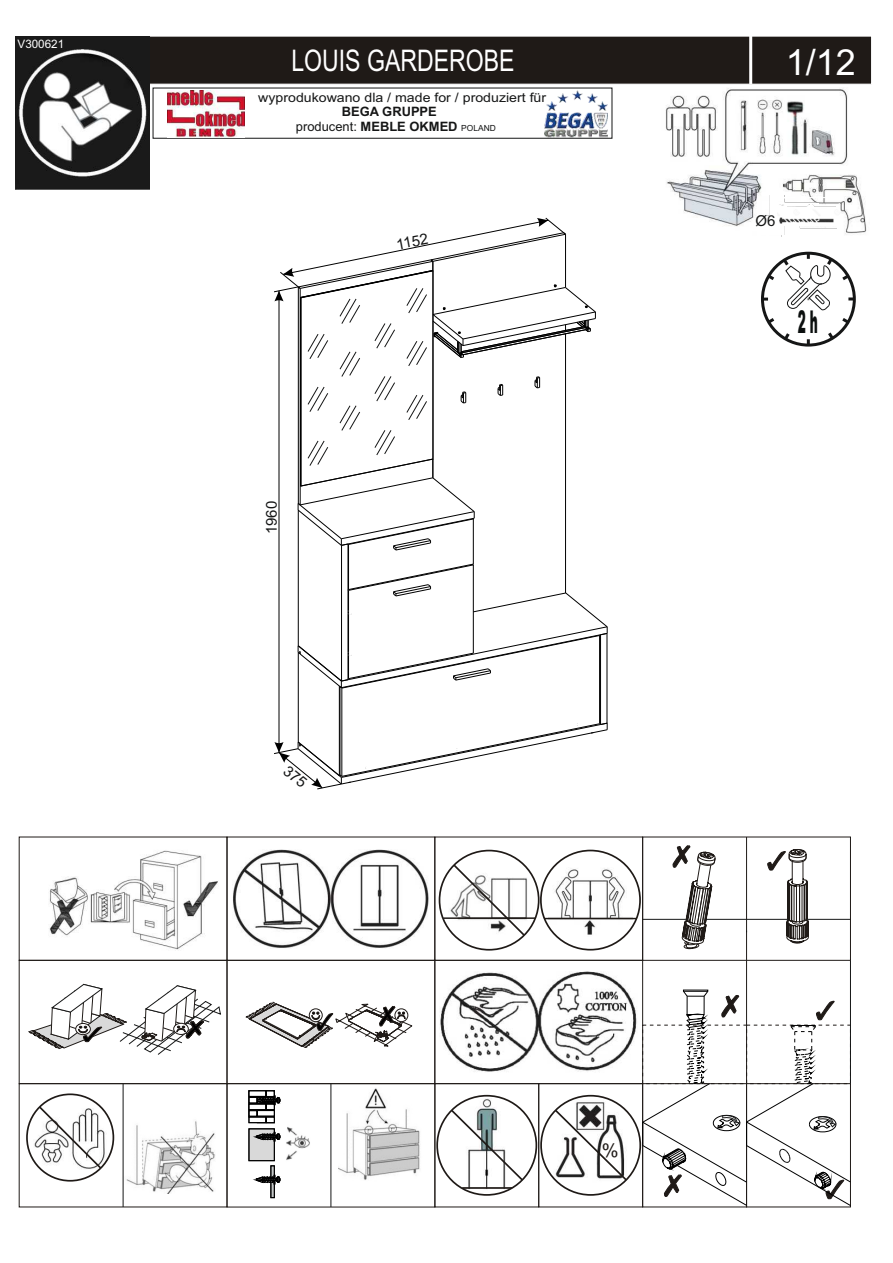
<style>
.page{position:relative;width:893px;height:1263px;background:#fff}
.page>*{position:absolute;margin:0;border:0;box-sizing:border-box;transform-origin:0 0}
.t1{font:36px "Arial";color:#fff}
.t2{font:900 31.5px "Arial";color:#0b0f0e;scale:.38 1}
.t3{font:29.85px "Arial";color:#fff;scale:.77 1}
.t4{font:18.9px "Arial";color:#1f1a17}
.t5{font:15px "Arial";color:#151616}
.t6{font:12.9px "Arial";color:#151616;scale:1.09 1}
.t7{font:700 12.9px/15.1px "Arial";color:#151616}
.t8{font:11.7px "Arial";color:#fff}
.s1{font-weight:400}
.s2{font-weight:400;font-size:8.4px}
</style>
<div class="page">
<img style="left:539px;top:87px;width:74px;height:52px">
<img style="left:167px;top:90px;width:77px;height:47px">
<div style="left:15px;top:36px;width:857px;height:48px;background:#1f1a17"></div>
<hr style="left:749px;top:36px;width:3px;height:48px;background:#fff">
<img style="left:15px;top:36px;width:135px;height:153px">
<img style="left:339px;top:1088px;width:165px;height:92px">
<div style="left:227px;top:1083px;width:208px;height:124px;border:1px solid #1f1a17"></div>
<img style="left:286px;top:1127px;width:24px;height:33px">
<div style="left:249px;top:1129px;width:26px;height:32px;background:#d9d9d9;border:1px solid #000"></div>
<svg style="left:271px;top:1165px;width:4px;height:33px"></svg>
<svg style="left:249px;top:1090px;width:32px;height:33px"></svg>
<svg style="left:254px;top:1132px;width:27px;height:9px"></svg>
<svg style="left:254px;top:1175px;width:27px;height:9px"></svg>
<div style="left:249px;top:1097px;width:8px;height:6px;background:#fff"></div>
<div style="left:249px;top:1097px;width:8px;height:6px;border:1px solid #000"></div>
<div style="left:249px;top:1110px;width:8px;height:6px;background:#fff"></div>
<div style="left:249px;top:1110px;width:8px;height:6px;border:1px solid #000"></div>
<hr style="left:331px;top:1084px;width:1px;height:123px;background:#151616">
<img style="left:49px;top:850px;width:169px;height:100px">
<div style="left:227px;top:837px;width:208px;height:123px;border:1px solid #1f1a17"></div>
<img style="left:233px;top:849px;width:196px;height:99px">
<div style="left:435px;top:960px;width:208px;height:124px;border:1px solid #1f1a17"></div>
<img style="left:440px;top:972px;width:197px;height:100px">
<img style="left:548px;top:863px;width:84px;height:74px">
<div style="left:540px;top:850px;width:101px;height:100px;border:2px solid #1f1a17;border-radius:50%"></div>
<hr style="left:544px;top:918px;width:93px;height:1px;background:#1f1a17">
<img style="left:449px;top:866px;width:81px;height:69px">
<div style="left:439px;top:850px;width:100px;height:100px;border:2px solid #1f1a17;border-radius:50%"></div>
<hr style="left:443px;top:917px;width:93px;height:2px;background:#1f1a17">
<svg style="left:452px;top:863px;width:75px;height:75px"></svg>
<div style="left:435px;top:1083px;width:104px;height:124px;border:1px solid #1f1a17"></div>
<img style="left:444px;top:1098px;width:88px;height:95px">
<div style="left:436px;top:1095px;width:101px;height:101px;border:2px solid #1f1a17;border-radius:50%"></div>
<hr style="left:462px;top:1187px;width:50px;height:2px;background:#1f1a17">
<svg style="left:449px;top:1108px;width:76px;height:74px"></svg>
<div style="left:539px;top:1083px;width:104px;height:124px;border:1px solid #1f1a17"></div>
<img style="left:540px;top:1094px;width:101px;height:102px">
<div style="left:540px;top:1095px;width:101px;height:101px;border:2px solid #1f1a17;border-radius:50%"></div>
<svg style="left:553px;top:1108px;width:76px;height:74px"></svg>
<div style="left:642px;top:837px;width:209px;height:123px;border:1px solid #1f1a17"></div>
<svg style="left:673px;top:845px;width:48px;height:104px"></svg>
<svg style="left:767px;top:849px;width:45px;height:94px"></svg>
<hr style="left:746px;top:837px;width:1px;height:123px;background:#1f1a17">
<hr style="left:746px;top:960px;width:1px;height:124px;background:#1f1a17">
<img style="left:26px;top:1100px;width:189px;height:94px">
<img style="left:34px;top:1104px;width:73px;height:67px">
<div style="left:26px;top:1093px;width:88px;height:88px;border:2px solid #1f1a17;border-radius:50%"></div>
<svg style="left:37px;top:1104px;width:66px;height:66px"></svg>
<hr style="left:123px;top:1084px;width:1px;height:123px;background:#151616">
<div style="left:19px;top:960px;width:208px;height:124px;border:1px solid #1f1a17"></div>
<div style="left:227px;top:960px;width:208px;height:124px;border:1px solid #1f1a17"></div>
<svg style="left:28px;top:984px;width:193px;height:71px"></svg>
<svg style="left:246px;top:1002px;width:166px;height:46px"></svg>
<hr style="left:850px;top:960px;width:1px;height:124px;background:#151616">
<svg style="left:642px;top:990px;width:209px;height:216px"></svg>
<hr style="left:643px;top:919px;width:44px;height:1px;background:#151616">
<hr style="left:706px;top:919px;width:82px;height:1px;background:#151616">
<hr style="left:807px;top:919px;width:43px;height:1px;background:#151616">
<svg style="left:762px;top:253px;width:92px;height:92px"></svg>
<img style="left:665px;top:88px;width:202px;height:146px">
<img style="left:759px;top:196px;width:77px;height:38px">
<img style="left:777px;top:198px;width:62px;height:28px">
<hr style="left:342px;top:688px;width:1px;height:88px;background:#000">
<hr style="left:599px;top:635px;width:1px;height:89px;background:#000">
<hr style="left:340px;top:687px;width:1px;height:88px;background:#000">
<hr style="left:339px;top:686px;width:1px;height:89px;background:#000">
<hr style="left:298px;top:652px;width:1px;height:90px;background:#000">
<hr style="left:341px;top:545px;width:1px;height:136px;background:#000">
<hr style="left:298px;top:510px;width:1px;height:136px;background:#000">
<hr style="left:565px;top:334px;width:1px;height:259px;background:#000">
<hr style="left:607px;top:633px;width:1px;height:90px;background:#000">
<hr style="left:600px;top:635px;width:1px;height:89px;background:#000">
<hr style="left:348px;top:544px;width:1px;height:45px;background:#000">
<hr style="left:473px;top:519px;width:1px;height:45px;background:#000">
<svg style="left:298px;top:564px;width:310px;height:124px"></svg>
<hr style="left:279px;top:291px;width:1px;height:462px;background:#000">
<svg style="left:274px;top:218px;width:322px;height:332px"></svg>
<svg style="left:274px;top:723px;width:334px;height:66px"></svg>
<p class="t8" style="left:18px;top:40px;width:48px">V300621</p>
<h3 class="t3" style="left:291px;top:49px;width:291px">LOUIS GARDEROBE</h3>
<h1 class="t1" style="left:786px;top:48px;width:72px">1/12</h1>
<p class="t6" style="left:258px;top:93px;width:266px">wyprodukowano dla / made for / produziert für</p>
<p class="t7" style="left:296px;top:105px;width:201px;text-indent:46px">BEGA GRUPPE <span class="s1">producent:</span> MEBLE OKMED <span class="s2">POLAND</span></p>
<p class="t5" style="left:266px;top:534px;width:35px;rotate:-90deg">1960</p>
<p class="t5" style="left:395px;top:239px;width:34px;rotate:-11deg">1152</p>
<p class="t5" style="left:755px;top:215px;width:22px">Ø6</p>
<h2 class="t2" style="left:798px;top:311px;width:55px">2 h</h2>
<h3 class="t4" style="left:602px;top:1143px;width:18px">%</h3>
</div>
